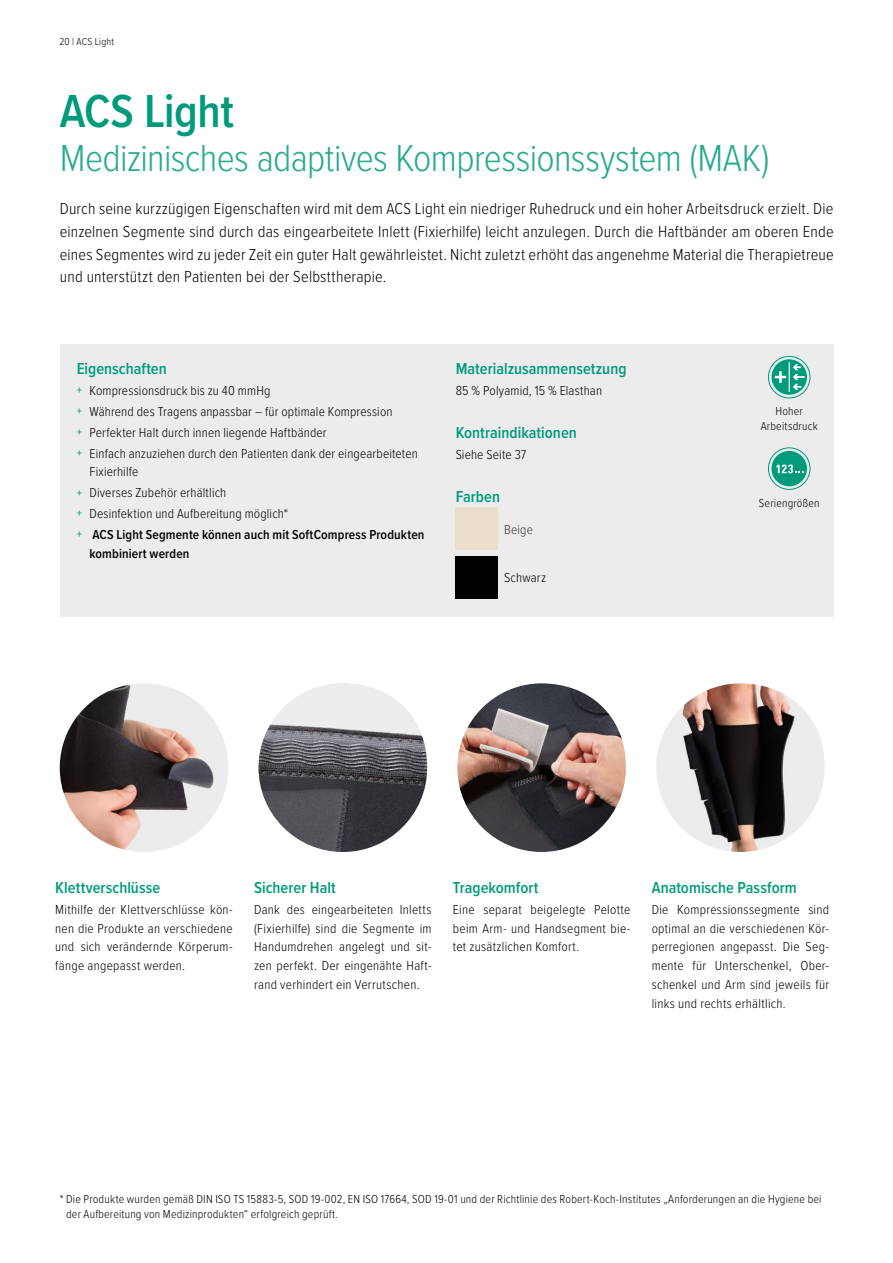
<style>
.page{position:relative;width:893px;height:1263px;background:#fff}
.page>*{position:absolute;margin:0;border:0;box-sizing:border-box;transform-origin:0 0}
.t1{font:600 48px "Proxima Nova Cond";letter-spacing:-.01em;color:#009b7c}
.t2{font:300 39px "Proxima Nova Cond";letter-spacing:-.015em;color:#26aa90}
.t3{font:300 16.5px/22.5px "Proxima Nova Cond";letter-spacing:.015em;color:#000;text-align:justify}
.t4{font:600 16.5px "Proxima Nova Cond";color:#009b7c}
.t5{font:300 13.5px/18.8px "Proxima Nova Cond";letter-spacing:.015em;color:#000;text-align:justify}
.t6{font:600 13.5px "Proxima Nova Cond";letter-spacing:.01em;color:#000}
.t7{font:300 13.5px "Proxima Nova Cond";letter-spacing:.01em;color:#3a3a39}
.t8{font:300 12px/15px "Proxima Nova Cond";letter-spacing:.015em;color:#000;text-align:center}
.t9{font:300 10.5px "Proxima Nova Cond";letter-spacing:.02em;color:#000}
.s1{font-weight:600;font-size:12px;color:#1aa589}
.s2{font-weight:600}
</style>
<div class="page">
<img style="left:60px;top:683px;width:168px;height:169px;border-radius:84px">
<img style="left:259px;top:683px;width:168px;height:169px;border-radius:84px">
<img style="left:457px;top:683px;width:169px;height:169px;border-radius:84px">
<img style="left:656px;top:683px;width:169px;height:169px;border-radius:84px">
<div style="left:60px;top:344px;width:774px;height:272px;background:#ececec"></div>
<div style="left:456px;top:508px;width:42px;height:42px;background:#ebdeca"></div>
<div style="left:456px;top:556px;width:42px;height:42px;background:#000"></div>
<div style="left:768px;top:356px;width:42px;height:42px;border:1px solid #009b7c;border-radius:50%"></div>
<svg style="left:771px;top:359px;width:36px;height:36px"></svg>
<svg style="left:793px;top:364px;width:12px;height:26px"></svg>
<hr style="left:789px;top:362px;width:1px;height:30px;background:#fff">
<svg style="left:775px;top:371px;width:11px;height:12px"></svg>
<div style="left:768px;top:447px;width:42px;height:43px;border:1px solid #009b7c;border-radius:50%"></div>
<div style="left:771px;top:451px;width:36px;height:35px;background:#009b7c;border-radius:50%"></div>
<svg style="left:776px;top:464px;width:27px;height:9px"></svg>
<p class="t9" style="left:60px;top:33px;width:56px">20 | ACS Light</p>
<h1 class="t1" style="left:60px;top:76px;width:176px">ACS Light</h1>
<h2 class="t2" style="left:60px;top:129px;width:711px">Medizinisches adaptives Kompressionssystem (MAK)</h2>
<p class="t3" style="left:60px;top:197px;width:775px">Durch seine kurzzügigen Eigenschaften wird mit dem ACS Light ein niedriger Ruhedruck und ein hoher Arbeitsdruck erzielt. Die einzelnen Segmente sind durch das eingearbeitete Inlett (Fixierhilfe) leicht anzulegen. Durch die Haftbänder am oberen Ende eines Segmentes wird zu jeder Zeit ein guter Halt gewährleistet. Nicht zuletzt erhöht das angenehme Material die Therapietreue und unterstützt den Patienten bei der Selbsttherapie.</p>
<p class="t4" style="left:77px;top:356px;width:92px">Eigenschaften</p>
<p class="t5" style="left:77px;top:379px;width:343px;line-height:20.9px;text-align:left"><span class="s1">+</span> Kompressionsdruck bis zu 40 mmHg<br><span class="s1">+</span> Während des Tragens anpassbar – für optimale Kompression<br><span class="s1">+</span> Perfekter Halt durch innen liegende Haftbänder<br><span class="s1">+</span> Einfach anzuziehen durch den Patienten dank der eingearbeiteten</p>
<p class="t5" style="left:77px;top:461px;width:349px;line-height:20.9px;text-align:left;text-indent:13px">Fixierhilfe<br><span class="s1">+</span> Diverses Zubehör erhältlich<br><span class="s1">+</span> Desinfektion und Aufbereitung möglich*<br><span class="s1">+</span> <span class="s2">ACS Light Segmente können auch mit SoftCompress Produkten</span></p>
<p class="t6" style="left:90px;top:543px;width:101px">kombiniert werden</p>
<p class="t4" style="left:456px;top:356px;width:172px">Materialzusammensetzung</p>
<p class="t5" style="left:456px;top:380px;width:148px">85 % Polyamid, 15 % Elasthan</p>
<p class="t4" style="left:456px;top:420px;width:123px">Kontraindikationen</p>
<p class="t5" style="left:456px;top:444px;width:72px">Siehe Seite 37</p>
<p class="t4" style="left:456px;top:484px;width:46px">Farben</p>
<p class="t7" style="left:504px;top:519px;width:30px">Beige</p>
<p class="t5" style="left:504px;top:568px;width:43px">Schwarz</p>
<p class="t8" style="left:761px;top:403px;width:59px">Hoher<br>Arbeitsdruck</p>
<p class="t8" style="left:759px;top:494px;width:62px">Seriengrößen</p>
<p class="t4" style="left:55px;top:875px;width:106px">Klettverschlüsse</p>
<p class="t5" style="left:55px;top:899px;width:179px">Mithilfe der Klettverschlüsse kön&shy;nen die Produkte an verschiedene und sich verändernde Körperum&shy;fänge angepasst werden.</p>
<p class="t4" style="left:254px;top:875px;width:83px">Sicherer Halt</p>
<p class="t5" style="left:254px;top:899px;width:179px">Dank des eingearbeiteten Inletts (Fixierhilfe) sind die Segmente im Handumdrehen angelegt und sit&shy;zen perfekt. Der eingenähte Haft&shy;rand verhindert ein Verrutschen.</p>
<p class="t4" style="left:453px;top:875px;width:87px">Tragekomfort</p>
<p class="t5" style="left:453px;top:899px;width:179px">Eine separat beigelegte Pelotte beim Arm- und Handsegment bie&shy;tet zusätzlichen Komfort.</p>
<p class="t4" style="left:652px;top:875px;width:147px">Anatomische Passform</p>
<p class="t5" style="left:652px;top:899px;width:179px">Die Kompressionssegmente sind optimal an die verschiedenen Kör&shy;perregionen angepasst. Die Seg&shy;mente für Unterschenkel, Ober&shy;schenkel und Arm sind jeweils für links und rechts erhältlich.</p>
<p class="t8" style="left:66px;top:1191px;width:757px;text-align:left;text-indent:-6px">* Die Produkte wurden gemäß DIN ISO TS 15883-5, SOD 19-002, EN ISO 17664, SOD 19-01 und der Richtlinie des Robert-Koch-Institutes „Anforderungen an die Hygiene bei der Aufbereitung von Medizinprodukten“ erfolgreich geprüft.</p>
</div>
